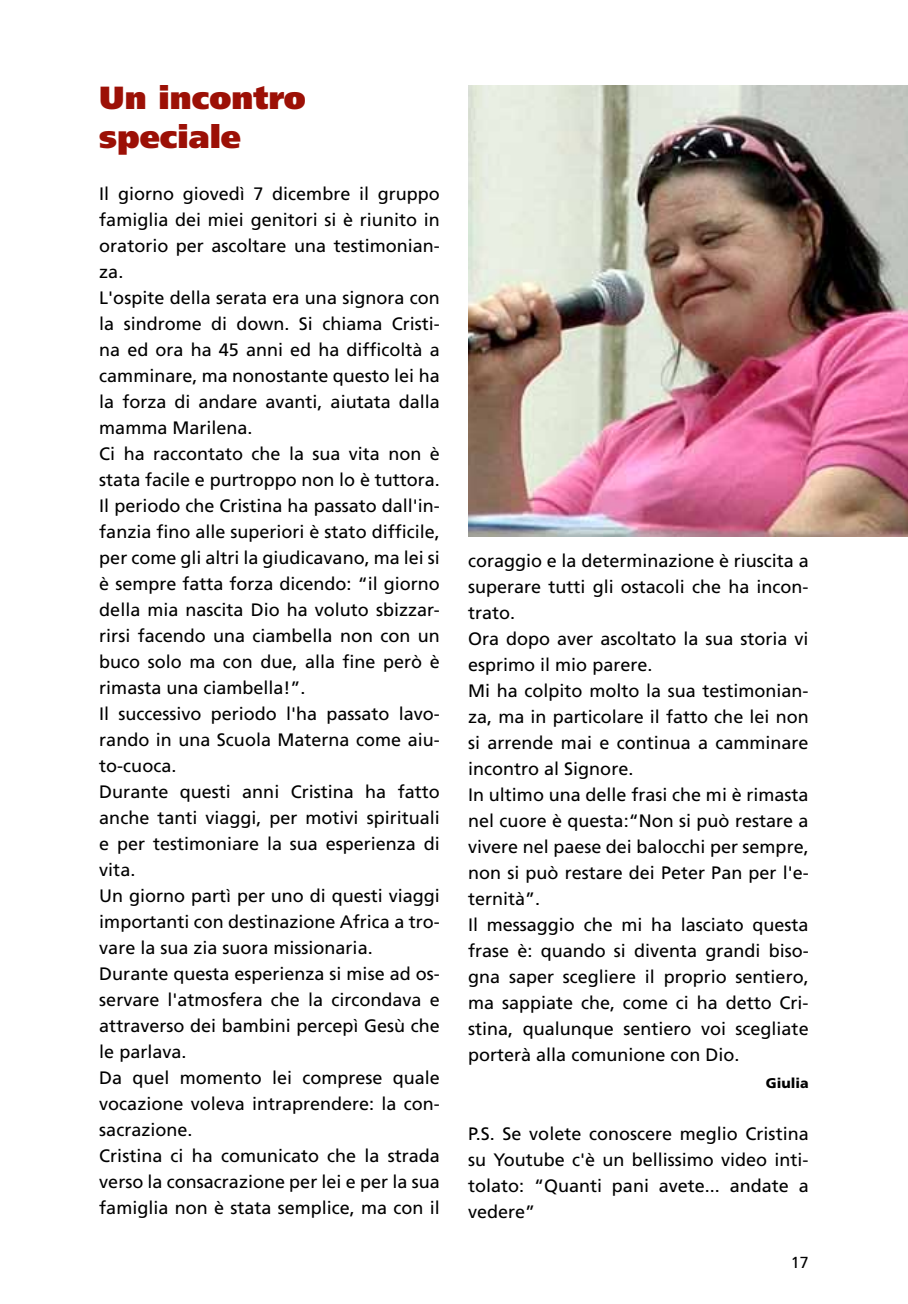
<style>
.page{position:relative;width:908px;height:1304px;background:#fff}
.page>*{position:absolute;margin:0;border:0;box-sizing:border-box;transform-origin:0 0}
.t1{font:900 32px/38.4px "Frutiger";color:#9c1006}
.t2{font:18px/26px "Frutiger";color:#000}
.t3{font:16px "Frutiger";color:#000}
.t4{font:900 14px "Frutiger";color:#000}
</style>
<div class="page">
<img style="left:468px;top:85px;width:439px;height:452px">
<h1 class="t1" style="left:99px;top:79px;width:208px">Un incontro speciale</h1>
<p class="t2" style="left:99px;top:180px;width:342px">I l giorno giovedì 7 dicembre il gruppo famiglia dei miei genitori si è riunito in oratorio per ascoltare una testimonian&shy;za.<br>L'ospite della serata era una signora con la sindrome di down. Si chiama Cristi&shy;na ed ora ha 45 anni ed ha difficoltà a camminare, ma nonostante questo lei ha la forza di andare avanti, aiutata dalla mamma Marilena.<br>Ci ha raccontato che la sua vita non è stata facile e purtroppo non lo è tuttora.<br>I l periodo che Cristina ha passato dall'in&shy;fanzia fino alle superiori è stato difficile, per come gli altri la giudicavano, ma lei si è sempre fatta forza dicendo: “il giorno della mia nascita Dio ha voluto sbizzar&shy;rirsi facendo una ciambella non con un buco solo ma con due, alla fine però è rimasta una ciambella!”.<br>I l successivo periodo l'ha passato lavo&shy;rando in una Scuola Materna come aiu&shy;to-cuoca.<br>Durante questi anni Cristina ha fatto anche tanti viaggi, per motivi spirituali e per testimoniare la sua esperienza di vita.<br>U n giorno partì per uno di questi viaggi importanti con destinazione Africa a tro&shy;vare la sua zia suora missionaria.<br>Durante questa esperienza si mise ad os&shy;servare l'atmosfera che la circondava e attraverso dei bambini percepì Gesù che le parlava.<br>Da quel momento lei comprese quale vocazione voleva intraprendere: la con&shy;sacrazione.<br>Cristina ci ha comunicato che la strada verso la consacrazione per lei e per la sua famiglia non è stata semplice, ma con il</p>
<p class="t2" style="left:468px;top:548px;width:342px">coraggio e la determinazione è riuscita a superare tutti gli ostacoli che ha incon&shy;trato.<br>Ora dopo aver ascoltato la sua storia vi esprimo il mio parere.<br>M i ha colpito molto la sua testimonian&shy;za, ma in particolare il fatto che lei non si arrende mai e continua a camminare incontro al Signore.<br>I n ultimo una delle frasi che mi è rimasta nel cuore è questa:“Non si può restare a vivere nel paese dei balocchi per sempre, non si può restare dei Peter Pan per l'e&shy;ternità”.<br>I l messaggio che mi ha lasciato questa frase è: quando si diventa grandi biso&shy;gna saper scegliere il proprio sentiero, ma sappiate che, come ci ha detto Cri&shy;stina, qualunque sentiero voi scegliate porterà alla comunione con Dio.</p>
<p class="t4" style="left:765px;top:1074px;width:44px">Giulia</p>
<p class="t2" style="left:468px;top:1120px;width:342px;text-align:justify">P.S. Se volete conoscere meglio Cristina su Youtube c'è un bellissimo video inti&shy;tolato: “Quanti pani avete... andate a vedere”</p>
<p class="t3" style="left:790px;top:1253px;width:19px">17</p>
</div>
